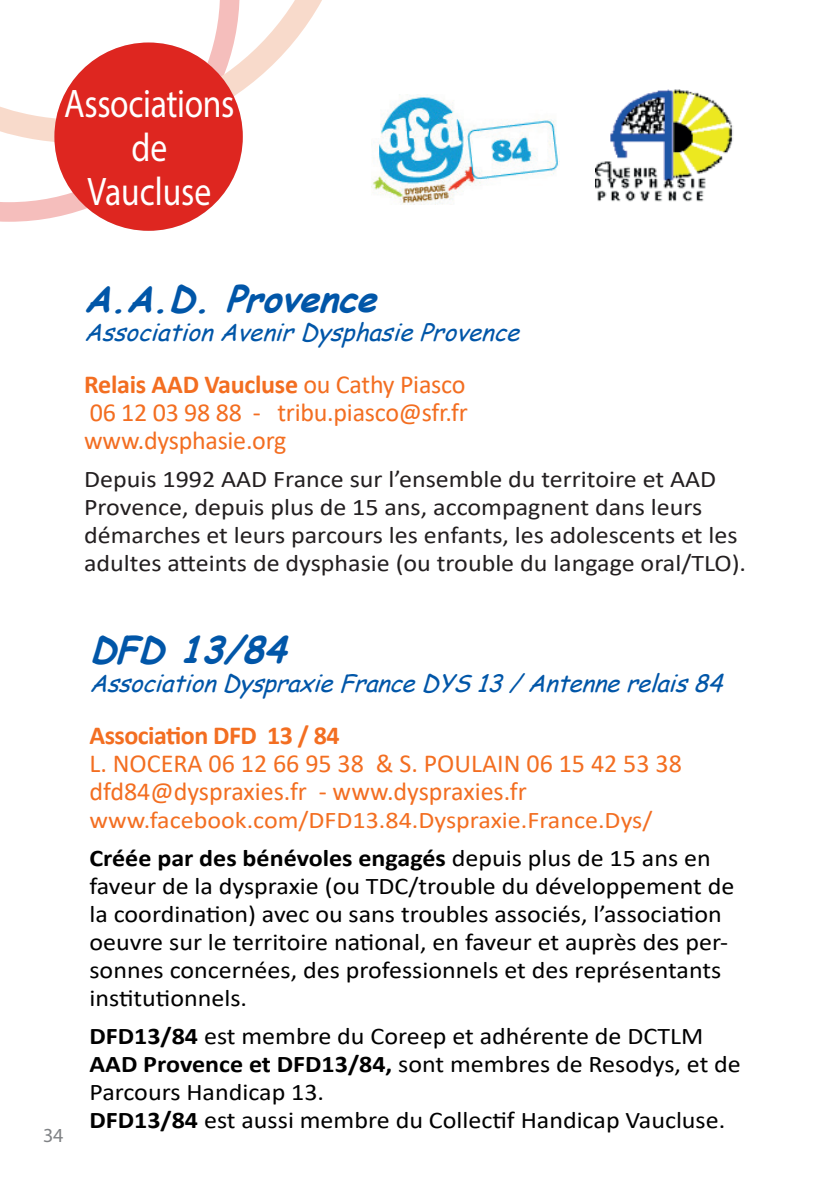
<style>
.page{position:relative;width:840px;height:1191px;background:#fff}
.page>*{position:absolute;margin:0;border:0;box-sizing:border-box;transform-origin:0 0}
.t1{font:40px/44px "Myriad Pro";letter-spacing:-.01em;color:#fff;text-align:center;scale:.84 1}
.t2{font:italic 700 36px "Comic Sans MS";color:#0156a8}
.t3{font:26px/28px "Calibri";color:#f36e21;text-align:justify}
.t4{font:700 26px "Calibri";letter-spacing:-.02em;color:#f36e21}
.t5{font:24px/28px "Calibri";color:#000;scale:1.09 1}
.t6{font:24px/28px "Calibri";color:#231f20;scale:1.09 1}
.t7{font:24px/38px "Calibri";color:#f36e21;scale:1.09 1}
.t8{font:italic 24px "Comic Sans MS";color:#0156a8}
.t9{font:20px "Myriad Pro";color:#808285}
.s1{font-weight:700}
.s2{font-weight:700;color:#000}
.s3{color:#000}
</style>
<div class="page">
<img style="left:595px;top:89px;width:138px;height:113px">
<img style="left:371px;top:95px;width:187px;height:110px">
<svg style="left:0;top:158px;width:241px;height:73px"></svg>
<svg style="left:0;top:0;width:322px;height:155px"></svg>
<div style="left:54px;top:43px;width:189px;height:188px;background:#de2620;border-radius:50%"></div>
<h1 class="t1" style="left:64px;top:81px;width:204px">Associations de<br>Vaucluse</h1>
<h2 class="t2" style="left:84px;top:273px;width:308px">A.A.D.Provence</h2>
<p class="t8" style="left:84px;top:315px;width:446px">AssociationAvenirDysphasieProvence</p>
<p class="t3" style="left:84px;top:370px;width:385px"><span class="s1">Relais AAD Vaucluse</span> ou Cathy Piasco 06 12 03 98 88 - tribu.piasco@sfr.fr www.dysphasie.org</p>
<p class="t6" style="left:84px;top:464px;width:608px">Depuis 1992 AAD France sur l’ensemble du territoire et AAD Provence, depuis plus de 15 ans, accompagnent dans leurs démarches et leurs parcours les enfants, les adolescents et les adultes atteints de dysphasie (ou trouble du langage oral/TLO).</p>
<p class="t9" style="left:43px;top:1123px;width:22px">34</p>
<h2 class="t2" style="left:89px;top:623px;width:212px">DFD13/84</h2>
<p class="t8" style="left:89px;top:665px;width:643px">AssociationDyspraxieFranceDYS13/Antennerelais84</p>
<p class="t4" style="left:89px;top:717px;width:252px">Association DFD 13 / 84</p>
<p class="t3" style="left:89px;top:748px;width:593px">L. NOCERA 06 12 66 95 38 &amp; S. POULAIN 06 15 42 53 38 dfd84@dyspraxies.fr - www.dyspraxies.fr</p>
<p class="t7" style="left:89px;top:800px;width:571px">www.facebook.com/DFD13.84.Dyspraxie.France.Dys/<br><span class="s2">Créée par des bénévoles engagés</span> <span class="s3">depuis plus de 15 ans en</span></p>
<p class="t5" style="left:89px;top:871px;width:593px">faveur de la dyspraxie (ou TDC/trouble du développement de la coordination) avec ou sans troubles associés, l’association oeuvre sur le territoire national, en faveur et auprès des per&shy;sonnes concernées, des professionnels et des représentants institutionnels.</p>
<p class="t5" style="left:89px;top:1021px;width:599px"><span class="s1">DFD13/84</span> est membre du Coreep et adhérente de DCTLM <span class="s1">AAD Provence et DFD13/84,</span> sont membres de Resodys, et de Parcours Handicap 13.<br><span class="s1">DFD13/84</span> est aussi membre du Collectif Handicap Vaucluse.</p>
</div>
